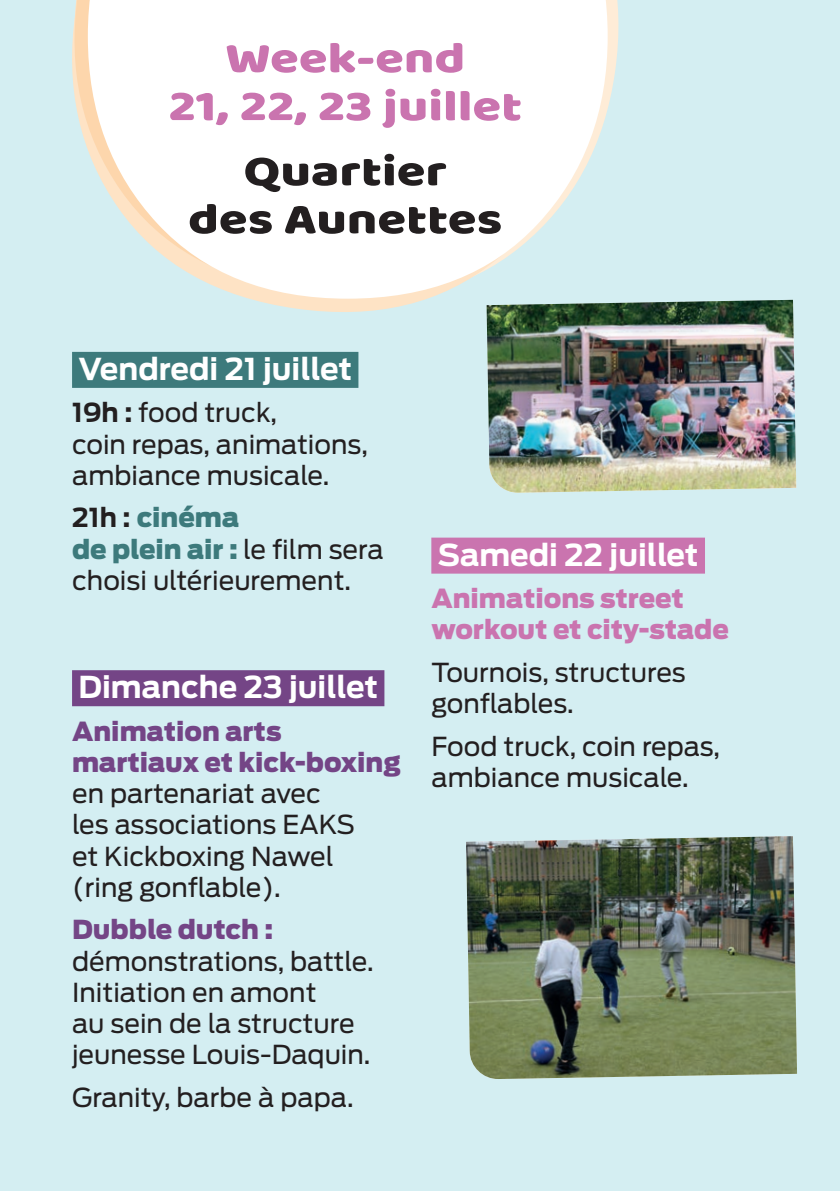
<style>
.page{position:relative;width:840px;height:1191px;background:#fff}
.page>*{position:absolute;margin:0;border:0;box-sizing:border-box;transform-origin:0 0}
.t1{font:44px/48px "Baloo Thambi";color:#ca74af;text-align:center;scale:1.19 1}
.t2{font:44px/48px "Baloo Thambi";color:#231f20;text-align:center;scale:1.19 1}
.t3{font:700 30px "Antenna";color:#fff}
.t4{font:26px/31.2px "Antenna";color:#231f20}
.t5{font:900 26px/31.2px "Antenna";color:#ca74af}
.s1{font-weight:700}
.s2{font-weight:900;color:#3d7a7c}
.s3{font-weight:900;color:#744586}
</style>
<div class="page">
<div style="left:0;top:0;width:839px;height:1191px;background:#d4eef2"></div>
<svg style="left:607px;top:0;width:12px;height:110px"></svg>
<svg style="left:263px;top:302px;width:153px;height:10px;fill:#fee3c5"></svg>
<svg style="left:72px;top:0;width:354px;height:302px"></svg>
<svg style="left:88px;top:0;width:519px;height:299px;background:#f9fbfa"></svg>
<div style="left:72px;top:352px;width:286px;height:36px;background:#3d7a7c"></div>
<div style="left:431px;top:537px;width:273px;height:36px;background:#ca74af"></div>
<div style="left:72px;top:670px;width:312px;height:36px;background:#744586"></div>
<img style="left:466px;top:836px;width:330px;height:243px">
<img style="left:486px;top:300px;width:309px;height:193px">
<p class="t1" style="left:168px;top:36px;width:298px">Week-end<br>21, 22, 23 juillet</p>
<p class="t2" style="left:188px;top:149px;width:265px">Quartier<br>des Aunettes</p>
<p class="t3" style="left:78px;top:351px;width:275px">Vendredi 21 juillet</p>
<p class="t4" style="left:72px;top:397px;width:297px"><span class="s1">19h :</span> food truck,<br>coin repas, animations, ambiance musicale.</p>
<p class="t4" style="left:72px;top:502px;width:313px"><span class="s1">21h :</span> <span class="s2">cinéma<br>de plein air :</span> le film sera choisi ultérieurement.</p>
<p class="t3" style="left:78px;top:669px;width:301px">Dimanche 23 juillet</p>
<p class="t4" style="left:72px;top:716px;width:330px"><span class="s3">Animation arts martiaux et kick-boxing </span>en partenariat avec<br>les associations EAKS<br>et Kickboxing Nawel (ring gonflable).</p>
<p class="t4" style="left:72px;top:914px;width:303px"><span class="s3">Dubble dutch : </span>démonstrations, battle.<br>Initiation en amont<br>au sein de la structure jeunesse Louis-Daquin.</p>
<p class="t4" style="left:72px;top:1081px;width:283px">Granity, barbe à papa.</p>
<p class="t3" style="left:437px;top:537px;width:262px">Samedi 22 juillet</p>
<p class="t5" style="left:431px;top:583px;width:299px">Animations street workout et city-stade</p>
<p class="t4" style="left:431px;top:657px;width:256px">Tournois, structures gonflables.</p>
<p class="t4" style="left:431px;top:730px;width:290px">Food truck, coin repas, ambiance musicale.</p>
</div>
